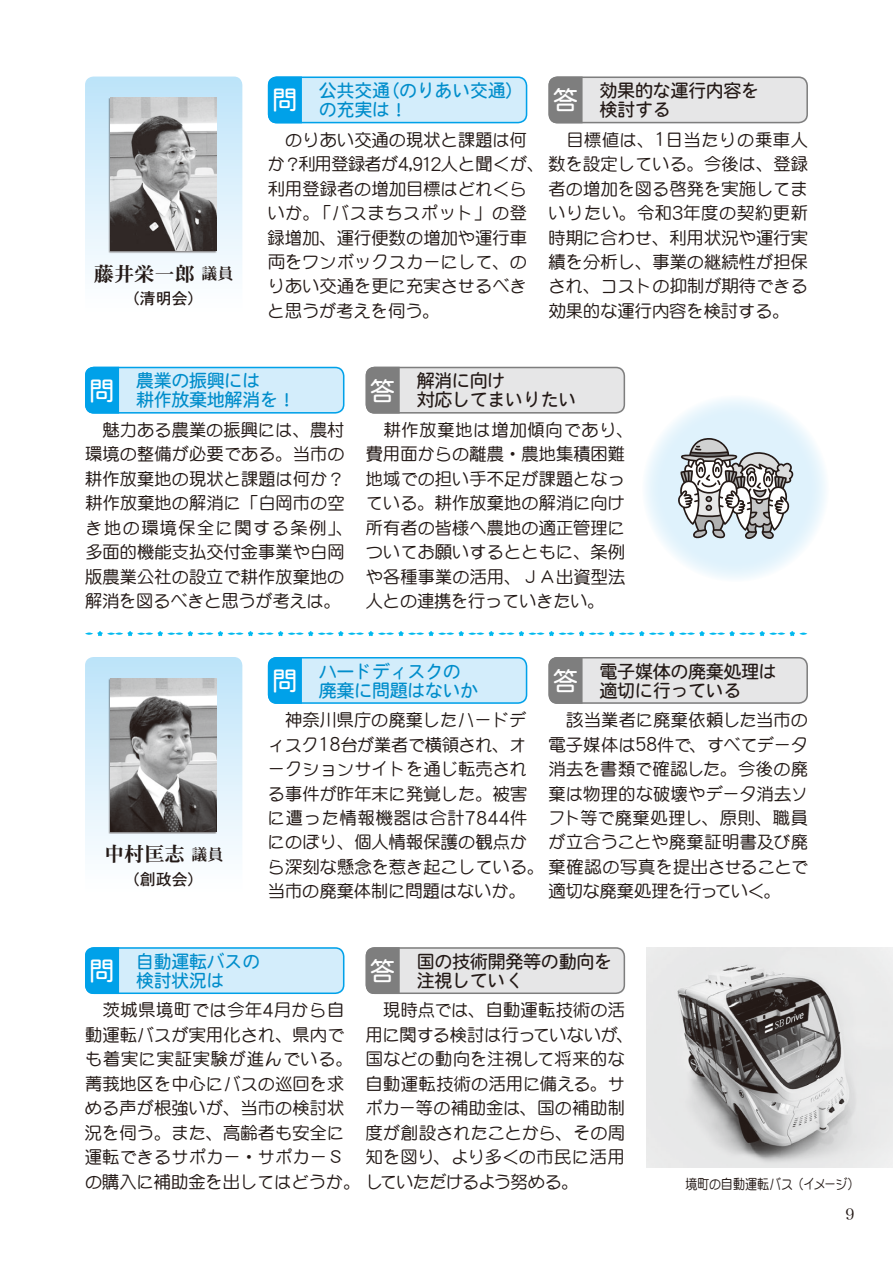
<style>
.page{position:relative;width:893px;height:1263px;background:#fff}
.page>*{position:absolute;margin:0;border:0;box-sizing:border-box;transform-origin:0 0}
.t1{font:20.25px "DFPHS Mincho CID W7";color:#231916}
.t2{font:18px/19.2px "DFPHS Maru Gothic CID W4";letter-spacing:-.02em;color:#231916}
.t3{font:18px/19.2px "DFPHS Maru Gothic CID W4";letter-spacing:-.02em;color:#008dcb}
.t4{font:18px/19.2px "DFPHS Maru Gothic CID W4";color:#008dcb}
.t5{font:500 17.25px/24.5px "DFP Maru Gothic CID";letter-spacing:.005em;color:#231916}
.t6{font:500 17.25px "DFP Maru Gothic CID";letter-spacing:.035em;color:#231916}
.t7{font:500 17.25px "DFP Maru Gothic CID";letter-spacing:-.03em;color:#231916}
.t8{font:15.9px "DFPHS Gothic CID W5";color:#231916}
.t9{font:15.45px "Hira Min Pro W3";color:#231916}
.t10{font:500 13.8px "DFP Maru Gothic CID";letter-spacing:-.015em;color:#231916;scale:.87 1}
.s1{font-size:15.9px}
.s2{font-size:18.9px}
</style>
<div class="page">
<div style="left:85px;top:367px;width:259px;height:47px;background:#d3edfb;border-radius:9px"></div>
<div style="left:85px;top:367px;width:259px;height:47px;border:2px solid #00a1e9;border-radius:9px"></div>
<div style="left:85px;top:367px;width:34px;height:47px;background:#00a1e9"></div>
<div style="left:85px;top:947px;width:259px;height:47px;background:#d3edfb;border-radius:9px"></div>
<div style="left:85px;top:947px;width:259px;height:47px;border:2px solid #00a1e9;border-radius:9px"></div>
<div style="left:85px;top:947px;width:34px;height:47px;background:#00a1e9"></div>
<div style="left:268px;top:77px;width:259px;height:46px;background:#d3edfb;border-radius:9px"></div>
<div style="left:268px;top:77px;width:259px;height:46px;border:2px solid #00a1e9;border-radius:9px"></div>
<div style="left:268px;top:77px;width:34px;height:46px;background:#00a1e9"></div>
<div style="left:268px;top:657px;width:259px;height:47px;background:#d3edfb;border-radius:9px"></div>
<div style="left:268px;top:657px;width:259px;height:47px;border:2px solid #00a1e9;border-radius:9px"></div>
<div style="left:268px;top:657px;width:34px;height:47px;background:#00a1e9"></div>
<div style="left:366px;top:367px;width:259px;height:47px;background:#e6e6e7;border-radius:9px"></div>
<div style="left:366px;top:367px;width:259px;height:47px;border:2px solid #7e7e7e;border-radius:9px"></div>
<div style="left:366px;top:367px;width:34px;height:47px;background:#7e7e7e"></div>
<div style="left:366px;top:947px;width:259px;height:47px;background:#e6e6e7;border-radius:9px"></div>
<div style="left:366px;top:947px;width:259px;height:47px;border:2px solid #7e7e7e;border-radius:9px"></div>
<div style="left:366px;top:947px;width:34px;height:47px;background:#7e7e7e"></div>
<div style="left:549px;top:77px;width:259px;height:46px;background:#e6e6e7;border-radius:9px"></div>
<div style="left:549px;top:77px;width:259px;height:46px;border:2px solid #7e7e7e;border-radius:9px"></div>
<div style="left:549px;top:77px;width:34px;height:46px;background:#7e7e7e"></div>
<div style="left:549px;top:657px;width:259px;height:47px;background:#e6e6e7;border-radius:9px"></div>
<div style="left:549px;top:657px;width:259px;height:47px;border:2px solid #7e7e7e;border-radius:9px"></div>
<div style="left:549px;top:657px;width:34px;height:47px;background:#7e7e7e"></div>
<svg style="left:85px;top:631px;width:722px;height:5px"></svg>
<svg style="left:642px;top:395px;width:187px;height:187px;fill:#e2f3fc"></svg>
<svg style="left:85px;top:657px;width:157px;height:198px"></svg>
<div style="left:108px;top:678px;width:109px;height:156px;background:#231916;opacity:.5"></div>
<img style="left:111px;top:678px;width:106px;height:153px">
<img style="left:646px;top:947px;width:247px;height:220px">
<svg style="left:85px;top:77px;width:157px;height:197px"></svg>
<div style="left:108px;top:98px;width:109px;height:155px;background:#231916;opacity:.5"></div>
<img style="left:111px;top:98px;width:106px;height:153px">
<svg style="left:678px;top:438px;width:115px;height:101px"></svg>
<p class="t1" style="left:94px;top:263px;width:141px">藤井栄一郎 <span class="s1">議員</span></p>
<p class="t8" style="left:124px;top:290px;width:81px">（清明会）</p>
<p class="t3" style="left:272px;top:81px;width:253px;text-indent:47px">公共交通（のりあい交通）<sup>問</sup> の充実は！</p>
<p class="t2" style="left:553px;top:81px;width:208px;text-indent:47px">効果的な運行内容を<sup>答</sup> 検討する</p>
<p class="t5" style="left:268px;top:127px;width:542px;text-indent:18px">のりあい交通の現状と課題は何<br>か？利用登録者が<span class="s2">4,912</span>人と聞くが、数を設定している。今後は、登録利用登録者の増加目標はどれくら<br>いか。「バスまちスポット」の登<br>録増加、運行便数の増加や運行車<br>両をワンボックスカーにして、の<br>りあい交通を更に充実させるべき<br>と思うが考えを伺う。</p>
<p class="t6" style="left:566px;top:130px;width:243px">目標値は、<span class="s2">1</span>日当たりの乗車人</p>
<p class="t5" style="left:548px;top:176px;width:261px;text-align:justify">者の増加を図る啓発を実施してまいりたい。令和<span class="s2">3</span>年度の契約更新時期に合わせ、利用状況や運行実績を分析し、事業の継続性が担保され、コストの抑制が期待できる効果的な運行内容を検討する。</p>
<p class="t3" style="left:89px;top:371px;width:208px;text-indent:47px">農業の振興には<br><sup>問</sup> 耕作放棄地解消を！</p>
<p class="t5" style="left:85px;top:417px;width:270px;text-indent:17px">魅力ある農業の振興には、農村環境の整備が必要である。当市の耕作放棄地の現状と課題は何か？耕作放棄地の解消に「白岡市の空き地の環境保全に関する条例」、多面的機能支払交付金事業や白岡版農業公社の設立で耕作放棄地の解消を図るべきと思うが考えは。</p>
<p class="t2" style="left:370px;top:371px;width:208px;text-indent:47px">解消に向け<br><sup>答</sup> 対応してまいりたい</p>
<p class="t5" style="left:366px;top:417px;width:269px;text-indent:18px">耕作放棄地は増加傾向であり、費用面からの離農・農地集積困難地域での担い手不足が課題となっている。耕作放棄地の解消に向け所有者の皆様へ農地の適正管理についてお願いするとともに、条例や各種事業の活用、ＪＡ出資型法人との連携を行っていきたい。</p>
<p class="t1" style="left:104px;top:843px;width:121px">中村匡志 <span class="s1">議員</span></p>
<p class="t8" style="left:124px;top:870px;width:81px">（創政会）</p>
<p class="t3" style="left:272px;top:661px;width:208px;text-indent:47px">ハードディスクの<sup>問</sup> 廃棄に問題はないか</p>
<p class="t2" style="left:553px;top:661px;width:226px;text-indent:47px">電子媒体の廃棄処理は<sup>答</sup> 適切に行っている</p>
<p class="t5" style="left:268px;top:707px;width:542px;text-indent:17px">神奈川県庁の廃棄したハードデ<br>ィスク<span class="s2">18</span>台が業者で横領され、オ<br>ークションサイトを通じ転売され<br>る事件が昨年末に発覚した。被害<br>に遭った情報機器は合計<span class="s2">7844</span>件<br>にのぼり、個人情報保護の観点か<br>ら深刻な懸念を惹き起こしている。棄確認の写真を提出させることで当市の廃棄体制に問題はないか。</p>
<p class="t5" style="left:548px;top:707px;width:261px;text-align:justify;text-indent:18px">該当業者に廃棄依頼した当市の電子媒体は<span class="s2">58</span>件で、すべてデータ消去を書類で確認した。今後の廃棄は物理的な破壊やデータ消去ソフト等で廃棄処理し、原則、職員が立合うことや廃棄証明書及び廃</p>
<p class="t7" style="left:548px;top:882px;width:234px">適切な廃棄処理を行っていく。</p>
<p class="t4" style="left:89px;top:951px;width:172px;text-indent:47px">自動運転バスの<sup>問</sup> 検討状況は</p>
<p class="t2" style="left:370px;top:951px;width:244px;text-indent:47px">国の技術開発等の動向を<sup>答</sup> 注視していく</p>
<p class="t5" style="left:85px;top:998px;width:495px;text-indent:18px">茨城県境町では今年<span class="s2">4</span>月から自<br>動運転バスが実用化され、県内で<br>も着実に実証実験が進んでいる。<br>菁莪地区を中心にバスの巡回を求<br>める声が根強いが、当市の検討状<br>況を伺う。また、高齢者も安全に<br>運転できるサポカー・サポカーＳ<br>の購入に補助金を出してはどうか。していただけるよう努める。</p>
<p class="t5" style="left:366px;top:998px;width:270px;text-align:center">現時点では、自動運転技術の活<br>用に関する検討は行っていないが、国などの動向を注視して将来的な自動運転技術の活用に備える。サポカー等の補助金は、国の補助制度が創設されたことから、その周知を図り、より多くの市民に活用</p>
<p class="t10" style="left:685px;top:1176px;width:202px">境町の自動運転バス（イメージ）</p>
<p class="t9" style="left:846px;top:1201px;width:11px">9</p>
</div>
